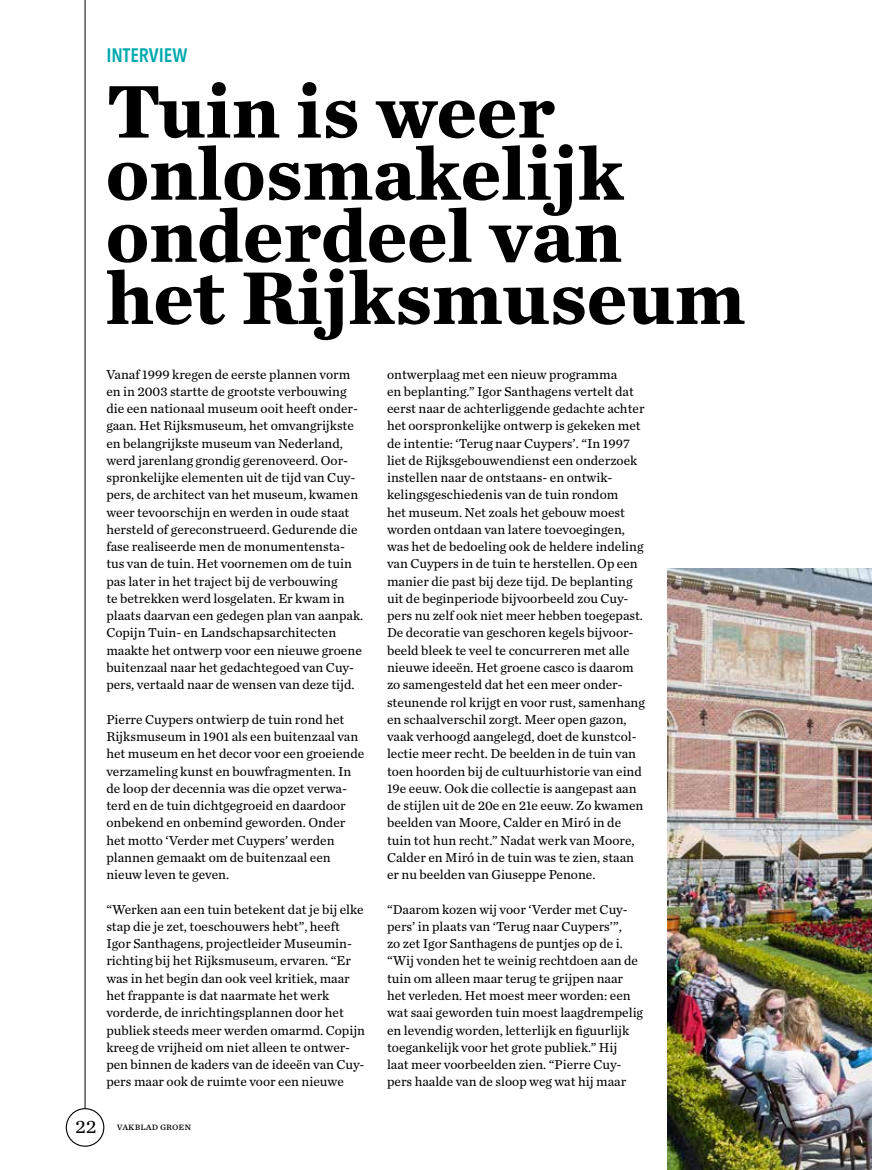
<style>
.page{position:relative;width:872px;height:1170px;background:#fff}
.page>*{position:absolute;margin:0;border:0;box-sizing:border-box;transform-origin:0 0}
.t1{font:700 78px/62.1px "Chronicle Text G4";color:#000}
.t2{font:600 19.5px "Avenir Next Condensed";color:#00aaad}
.t3{font:13.5px/17.2px "Chronicle Text G2";color:#000}
.t4{font:10.5px "Chronicle Text G2";color:#000}
.s1{font-family:"Chronicle Text G1";font-size:19.5px}
</style>
<div class="page">
<div style="left:66px;top:1107px;width:38px;height:39px;border:1px solid #000;border-radius:50%"></div>
<hr style="left:85px;top:0;width:1px;height:1108px;background:#000">
<img style="left:668px;top:568px;width:204px;height:601px">
<h2 class="t2" style="left:106px;top:38px;width:83px">INTERVIEW</h2>
<h1 class="t1" style="left:106px;top:76px;width:640px">Tuin is weer onlosmakelijk onderdeel van het Rijksmuseum</h1>
<p class="t3" style="left:106px;top:364px;width:258px">Vanaf 1999 kregen de eerste plannen vorm en in 2003 startte de grootste verbouwing die een nationaal museum ooit heeft onder&shy;gaan. Het Rijksmuseum, het omvangrijkste en belangrijkste museum van Nederland, werd jarenlang grondig gerenoveerd. Oor&shy;spronkelijke elementen uit de tijd van Cuy&shy;pers, de architect van het museum, kwamen weer tevoorschijn en werden in oude staat hersteld of gereconstrueerd. Gedurende die fase realiseerde men de monumentensta&shy;tus van de tuin. Het voornemen om de tuin pas later in het traject bij de verbouwing<br>te betrekken werd losgelaten. Er kwam in plaats daarvan een gedegen plan van aanpak.<br>Copijn Tuin- en Landschapsarchitecten maakte het ontwerp voor een nieuwe groene buitenzaal naar het gedachtegoed van Cuy&shy;pers, vertaald naar de wensen van deze tijd.</p>
<p class="t3" style="left:106px;top:709px;width:259px">Pierre Cuypers ontwierp de tuin rond het Rijksmuseum in 1901 als een buitenzaal van het museum en het decor voor een groeiende verzameling kunst en bouwfragmenten. In de loop der decennia was die opzet verwa&shy;terd en de tuin dichtgegroeid en daardoor onbekend en onbemind geworden. Onder het motto ‘Verder met Cuypers’ werden plannen gemaakt om de buitenzaal een nieuw leven te geven.</p>
<p class="t3" style="left:106px;top:899px;width:260px">“Werken aan een tuin betekent dat je bij elke stap die je zet, toeschouwers hebt”, heeft Igor Santhagens, projectleider Museumin&shy;richting bij het Rijksmuseum, ervaren. “Er was in het begin dan ook veel kritiek, maar het frappante is dat naarmate het werk vorderde, de inrichtingsplannen door het publiek steeds meer werden omarmd. Copijn kreeg de vrijheid om niet alleen te ontwer&shy;pen binnen de kaders van de ideeën van Cuy&shy;pers maar ook de ruimte voor een nieuwe</p>
<p class="t3" style="left:387px;top:364px;width:259px">ontwerplaag met een nieuw programma<br>en beplanting.” Igor Santhagens vertelt dat eerst naar de achterliggende gedachte achter het oorspronkelijke ontwerp is gekeken met de intentie: ‘Terug naar Cuypers’. “In 1997 liet de Rijksgebouwendienst een onderzoek instellen naar de ontstaans- en ontwik&shy;kelingsgeschiedenis van de tuin rondom<br>het museum. Net zoals het gebouw moest worden ontdaan van latere toevoegingen, was het de bedoeling ook de heldere indeling van Cuypers in de tuin te herstellen. Op een manier die past bij deze tijd. De beplanting uit de beginperiode bijvoorbeeld zou Cuy&shy;pers nu zelf ook niet meer hebben toegepast.<br>De decoratie van geschoren kegels bijvoor&shy;beeld bleek te veel te concurreren met alle nieuwe ideeën. Het groene casco is daarom zo samengesteld dat het een meer onder&shy;steunende rol krijgt en voor rust, samenhang en schaalverschil zorgt. Meer open gazon, vaak verhoogd aangelegd, doet de kunstcol&shy;lectie meer recht. De beelden in de tuin van toen hoorden bij de cultuurhistorie van eind 19e eeuw. Ook die collectie is aangepast aan de stijlen uit de 20e en 21e eeuw. Zo kwamen beelden van Moore, Calder en Miró in de tuin tot hun recht.” Nadat werk van Moore, Calder en Miró in de tuin was te zien, staan er nu beelden van Giuseppe Penone.</p>
<p class="t3" style="left:387px;top:899px;width:257px">“Daarom kozen wij voor ‘Verder met Cuy&shy;pers’ in plaats van ‘Terug naar Cuypers’”,<br>zo zet Igor Santhagens de puntjes op de i. “Wij vonden het te weinig rechtdoen aan de tuin om alleen maar terug te grijpen naar het verleden. Het moest meer worden: een wat saai geworden tuin moest laagdrempelig en levendig worden, letterlijk en figuurlijk toegankelijk voor het grote publiek.” Hij laat meer voorbeelden zien. “Pierre Cuy&shy;pers haalde van de sloop weg wat hij maar</p>
<p class="t4" style="left:75px;top:1117px;width:117px"><span class="s1">22</span> vakblad groen</p>
</div>
